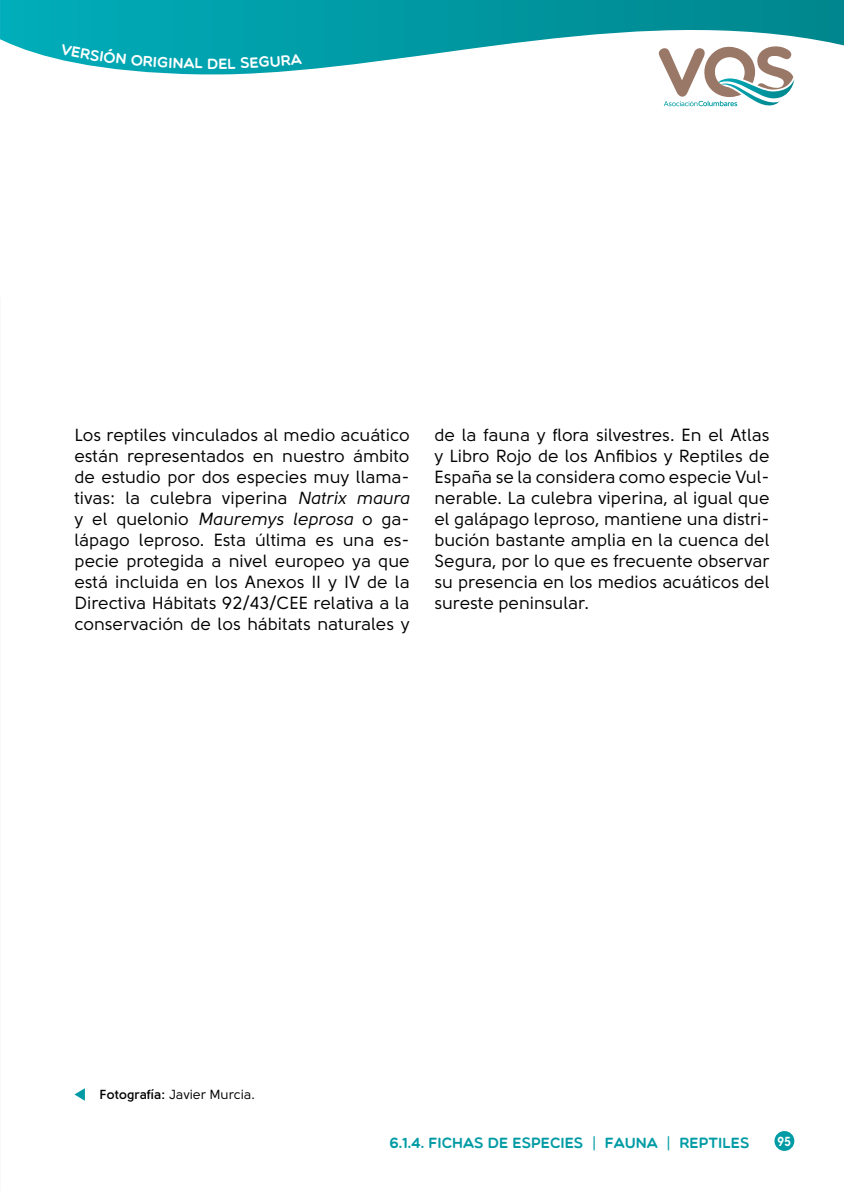
<style>
.page{position:relative;width:844px;height:1191px;background:#fff}
.page>*{position:absolute;margin:0;border:0;box-sizing:border-box;transform-origin:0 0}
.t1{font:17.5px/21px "Solomon Sans Normal";color:#000;text-align:justify}
.t2{font:14.88px "Multicolore";color:#009ba4}
.t3{font:14.88px "Multicolore";color:#fff}
.t4{font:13.12px "Solomon Sans Normal";color:#000}
.t5{font:13.12px "Solomon Sans Bold";color:#fff;scale:.9 1}
.s1{font-family:"Solomon Sans Normal Italic"}
.s2{font-family:"Solomon Sans Semi";font-weight:700}
.s3{font-family:"Solomon Sans Normal"}
</style>
<div class="page">
<svg style="left:0;top:0;width:843px;height:74px"></svg>
<svg style="left:657px;top:44px;width:137px;height:63px"></svg>
<div style="left:774px;top:1131px;width:20px;height:19px;background:#009ba4;border-radius:50%"></div>
<svg style="left:74px;top:1088px;width:11px;height:12px"></svg>
<svg style="left:60px;top:43px;width:143px;height:26px;background:#10acb7"></svg>
<svg style="left:219px;top:53px;width:83px;height:16px"></svg>
<p class="t3" style="left:207px;top:55px;width:13px">D</p>
<p class="t1" style="left:74px;top:424px;width:336px">Los reptiles vinculados al medio acuático están representados en nuestro ámbito de estudio por dos especies muy llama&shy;tivas: la culebra viperina <span class="s1">Natrix maura </span>y el quelonio <span class="s1">Mauremys leprosa</span> o ga&shy;lápago leproso. Esta última es una es&shy;pecie protegida a nivel europeo ya que está incluida en los Anexos II y IV de la Directiva Hábitats 92/43/CEE relativa a la conservación de los hábitats naturales y</p>
<p class="t1" style="left:434px;top:424px;width:336px">de la fauna y flora silvestres. En el Atlas y Libro Rojo de los Anfibios y Reptiles de España se la considera como especie Vul&shy;nerable. La culebra viperina, al igual que el galápago leproso, mantiene una distri&shy;bución bastante amplia en la cuenca del Segura, por lo que es frecuente observar su presencia en los medios acuáticos del sureste peninsular.</p>
<p class="t4" style="left:100px;top:1086px;width:157px"><span class="s2">Fotografía:</span> Javier Murcia.</p>
<p class="t2" style="left:389px;top:1133px;width:361px">6.1.4. FICHAS DE ESPECIES <span class="s3">|</span> FAUNA <span class="s3">|</span> REPTILES</p>
<p class="t5" style="left:777px;top:1133px;width:17px">95</p>
</div>
